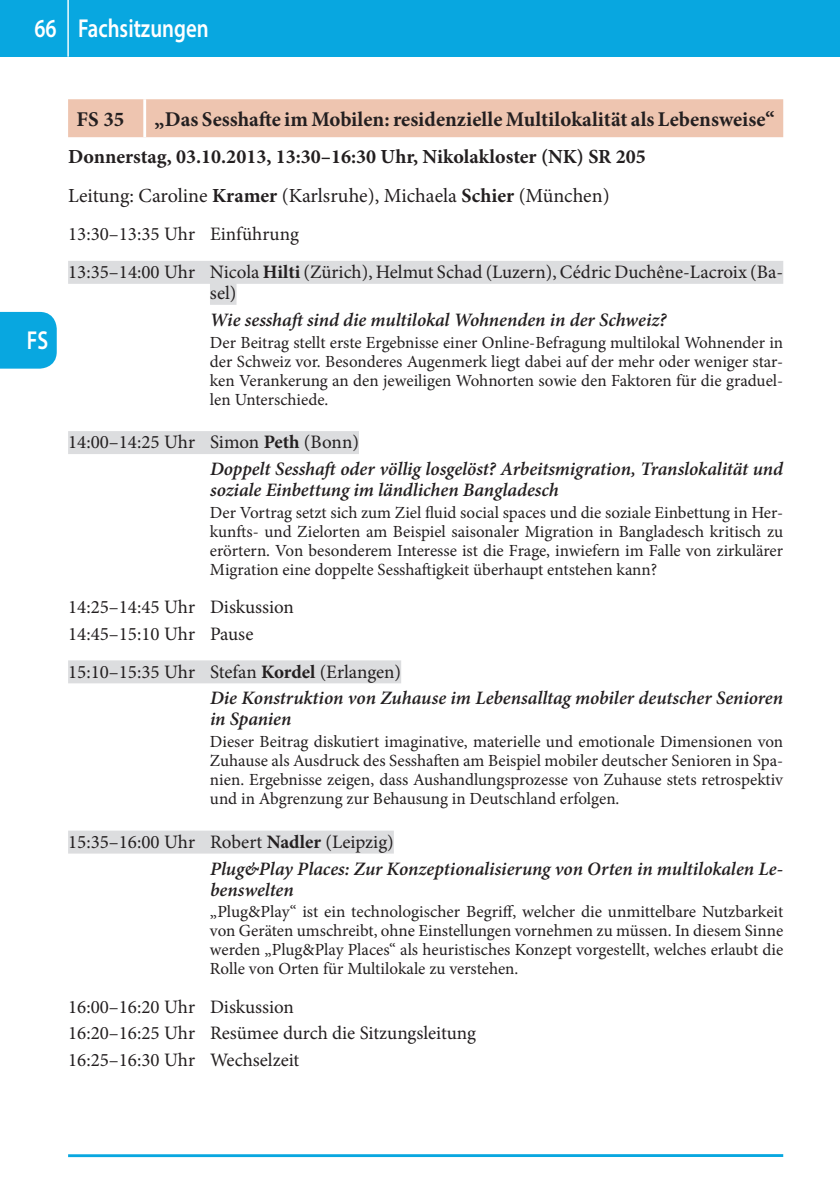
<style>
.page{position:relative;width:840px;height:1191px;background:#fff}
.page>*{position:absolute;margin:0;border:0;box-sizing:border-box;transform-origin:0 0}
.t1{font:600 26px "Myriad Pro";color:#fff;scale:.8 1}
.t2{font:700 21px "Minion Pro";color:#231f20}
.t3{font:700 20px/39px "Minion Pro";color:#231f20}
.t4{font:italic 600 19px/26.6px "Minion Pro";letter-spacing:-.005em;color:#231f20}
.t5{font:19px/26.6px "Minion Pro";color:#231f20}
.t6{font:17px/19px "Minion Pro";color:#231f20;text-align:justify}
.s1{font-weight:400}
.s2{font-weight:700}
.s3{font-weight:400;font-style:normal}
.s4{font-weight:700;font-style:normal}
</style>
<div class="page">
<div style="left:0;top:0;width:839px;height:57px;background:#08a7e0"></div>
<hr style="left:67px;top:0;width:2px;height:57px;background:#fff">
<hr style="left:68px;top:1154px;width:714px;height:3px;background:#08a7e0">
<div style="left:0;top:312px;width:57px;height:57px;background:#08a7e0"></div>
<div style="left:68px;top:261px;width:714px;height:23px;background:#dcdddf"></div>
<div style="left:210px;top:282px;width:26px;height:23px;background:#dcdddf"></div>
<div style="left:68px;top:431px;width:291px;height:23px;background:#dcdddf"></div>
<div style="left:68px;top:660px;width:333px;height:23px;background:#dcdddf"></div>
<div style="left:68px;top:830px;width:325px;height:23px;background:#dcdddf"></div>
<div style="left:68px;top:99px;width:714px;height:38px;background:#eec5b0"></div>
<hr style="left:143px;top:99px;width:3px;height:38px;background:#fff">
<h1 class="t1" style="left:34px;top:12px;width:219px">66 Fachsitzungen</h1>
<h1 class="t1" style="left:27px;top:324px;width:28px">FS</h1>
<p class="t2" style="left:77px;top:104px;width:49px">FS 35</p>
<p class="t2" style="left:154px;top:104px;width:621px">„Das Sesshafte im Mobilen: residenzielle Multilokalität als Lebensweise“</p>
<p class="t3" style="left:68px;top:137px;width:579px">Donnerstag, 03.10.2013, 13:30–16:30 Uhr, Nikolakloster (NK) SR 205<br><span class="s1">Leitung: Caroline</span> Kramer <span class="s1">(Karlsruhe), Michaela</span> Schier <span class="s1">(München)</span></p>
<p class="t5" style="left:68px;top:215px;width:716px;line-height:38px">13:30–13:35 Uhr Einführung<br>13:35–14:00 Uhr Nicola <span class="s2">Hilti</span> (Zürich), Helmut Schad (Luzern), Cédric Duchêne-Lacroix (Ba-</p>
<p class="t5" style="left:210px;top:280px;width:28px">sel)</p>
<p class="t4" style="left:210px;top:306px;width:457px">Wie sesshaft sind die multilokal Wohnenden in der Schweiz?</p>
<p class="t6" style="left:210px;top:333px;width:574px">Der Beitrag stellt erste Ergebnisse einer Online-Befragung multilokal Wohnender in der Schweiz vor. Besonderes Augenmerk liegt dabei auf der mehr oder weniger star&shy;ken Verankerung an den jeweiligen Wohnorten sowie den Faktoren für die graduel&shy;len Unterschiede.</p>
<p class="t4" style="left:210px;top:429px;width:574px;text-indent:-142px"><span class="s3">14:00–14:25 Uhr Simon</span> <span class="s4">Peth</span> <span class="s3">(Bonn)<br></span>Doppelt Sesshaft oder völlig losgelöst? Arbeitsmigration, Translokalität und</p>
<p class="t4" style="left:210px;top:476px;width:350px">soziale Einbettung im ländlichen Bangladesch</p>
<p class="t6" style="left:210px;top:503px;width:574px">Der Vortrag setzt sich zum Ziel fluid social spaces und die soziale Einbettung in Her&shy;kunfts- und Zielorten am Beispiel saisonaler Migration in Bangladesch kritisch zu erörtern. Von besonderem Interesse ist die Frage, inwiefern im Falle von zirkulärer Migration eine doppelte Sesshaftigkeit überhaupt entstehen kann?</p>
<p class="t5" style="left:68px;top:593px;width:227px">14:25–14:45 Uhr Diskussion<br>14:45–15:10 Uhr Pause</p>
<p class="t4" style="left:210px;top:658px;width:574px;text-indent:-142px"><span class="s3">15:10–15:35 Uhr Stefan</span> <span class="s4">Kordel</span> <span class="s3">(Erlangen)<br></span>Die Konstruktion von Zuhause im Lebensalltag mobiler deutscher Senioren</p>
<p class="t4" style="left:210px;top:706px;width:83px">in Spanien</p>
<p class="t6" style="left:210px;top:732px;width:574px">Dieser Beitrag diskutiert imaginative, materielle und emotionale Dimensionen von Zuhause als Ausdruck des Sesshaften am Beispiel mobiler deutscher Senioren in Spa&shy;nien. Ergebnisse zeigen, dass Aushandlungsprozesse von Zuhause stets retrospektiv und in Abgrenzung zur Behausung in Deutschland erfolgen.</p>
<p class="t4" style="left:210px;top:828px;width:574px;text-indent:-142px"><span class="s3">15:35–16:00 Uhr Robert</span> <span class="s4">Nadler</span> <span class="s3">(Leipzig)<br></span>Plug&amp;Play Places: Zur Konzeptionalisierung von Orten in multilokalen Le-</p>
<p class="t4" style="left:210px;top:876px;width:85px">benswelten</p>
<p class="t6" style="left:210px;top:902px;width:574px">„Plug&amp;Play“ ist ein technologischer Begriff, welcher die unmittelbare Nutzbarkeit von Geräten umschreibt, ohne Einstellungen vornehmen zu müssen. In diesem Sinne werden „Plug&amp;Play Places“ als heuristisches Konzept vorgestellt, welches erlaubt die Rolle von Orten für Multilokale zu verstehen.</p>
<p class="t5" style="left:68px;top:993px;width:409px">16:00–16:20 Uhr Diskussion<br>16:20–16:25 Uhr Resümee durch die Sitzungsleitung<br>16:25–16:30 Uhr Wechselzeit</p>
</div>
